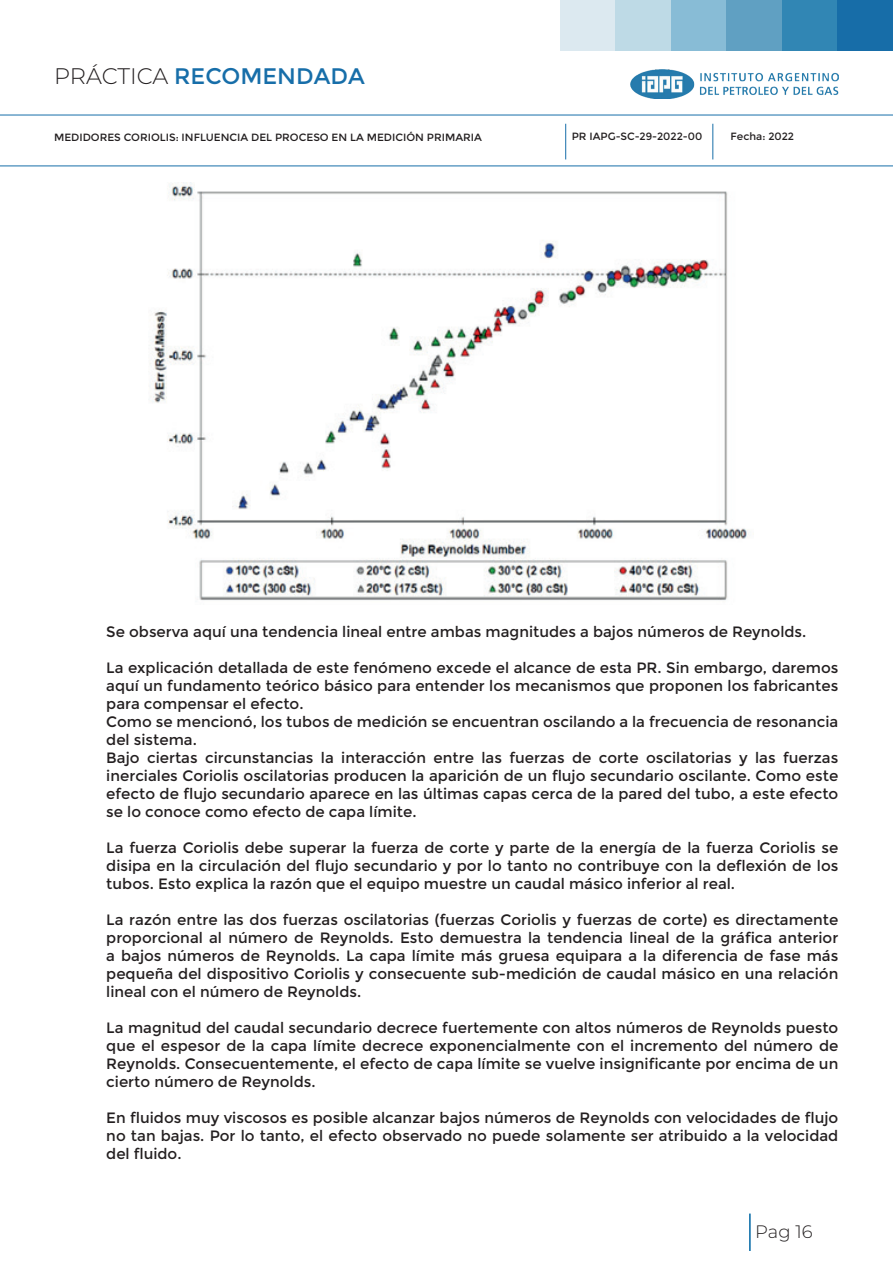
<style>
.page{position:relative;width:893px;height:1263px;background:#fff}
.page>*{position:absolute;margin:0;border:0;box-sizing:border-box;transform-origin:0 0}
.t1{font:22.5px "Montserrat";color:#176ea9}
.t2{font:300 18px "Montserrat";color:#231f20}
.t3{font:15px/18px "Montserrat";color:#231f20;text-align:justify}
.t4{font:10.5px "Montserrat";color:#231f20}
.s1{font-weight:300;color:#231f20}
</style>
<div class="page">
<div style="left:560px;top:0;width:56px;height:50px;background:#dce9f0"></div>
<div style="left:616px;top:0;width:55px;height:50px;background:#bedae6"></div>
<div style="left:671px;top:0;width:56px;height:50px;background:#88bcd6"></div>
<div style="left:727px;top:0;width:55px;height:50px;background:#60a0c2"></div>
<div style="left:782px;top:0;width:55px;height:50px;background:#3186b4"></div>
<div style="left:837px;top:0;width:56px;height:50px;background:#176da8"></div>
<hr style="left:749px;top:1213px;width:2px;height:38px;background:#0067a5">
<hr style="left:0;top:115px;width:893px;height:1px;background:#176ea9">
<hr style="left:565px;top:124px;width:1px;height:35px;background:#176ea9">
<hr style="left:713px;top:124px;width:1px;height:35px;background:#176ea9">
<hr style="left:0;top:166px;width:893px;height:1px;background:#176ea9">
<img style="left:630px;top:70px;width:209px;height:29px">
<img style="left:150px;top:183px;width:598px;height:418px">
<h1 class="t1" style="left:54px;top:63px;width:312px"><span class="s1">PRÁCTICA</span> RECOMENDADA</h1>
<p class="t4" style="left:54px;top:131px;width:429px">MEDIDORES CORIOLIS: INFLUENCIA DEL PROCESO EN LA MEDICIÓN PRIMARIA</p>
<p class="t4" style="left:572px;top:130px;width:132px">PR IAPG-SC-29-2022-00</p>
<p class="t4" style="left:730px;top:130px;width:65px">Fecha: 2022</p>
<p class="t3" style="left:106px;top:622px;width:701px">Se observa aquí una tendencia lineal entre ambas magnitudes a bajos números de Reynolds.</p>
<p class="t3" style="left:106px;top:658px;width:734px;text-align:left">La explicación detallada de este fenómeno excede el alcance de esta PR. Sin embargo, daremos aquí un fundamento teórico básico para entender los mecanismos que proponen los fabricantes para compensar el efecto.<br>Como se mencionó, los tubos de medición se encuentran oscilando a la frecuencia de resonancia del sistema.<br>Bajo ciertas circunstancias la interacción entre las fuerzas de corte oscilatorias y las fuerzas inerciales Coriolis oscilatorias producen la aparición de un flujo secundario oscilante. Como este efecto de flujo secundario aparece en las últimas capas cerca de la pared del tubo, a este efecto se lo conoce como efecto de capa límite.</p>
<p class="t3" style="left:106px;top:838px;width:733px">La fuerza Coriolis debe superar la fuerza de corte y parte de la energía de la fuerza Coriolis se disipa en la circulación del flujo secundario y por lo tanto no contribuye con la deflexión de los tubos. Esto explica la razón que el equipo muestre un caudal másico inferior al real.</p>
<p class="t3" style="left:106px;top:910px;width:734px">La razón entre las dos fuerzas oscilatorias (fuerzas Coriolis y fuerzas de corte) es directamente proporcional al número de Reynolds. Esto demuestra la tendencia lineal de la gráfica anterior a bajos números de Reynolds. La capa límite más gruesa equipara a la diferencia de fase más pequeña del dispositivo Coriolis y consecuente sub-medición de caudal másico en una relación lineal con el número de Reynolds.</p>
<p class="t3" style="left:106px;top:1018px;width:734px">La magnitud del caudal secundario decrece fuertemente con altos números de Reynolds puesto que el espesor de la capa límite decrece exponencialmente con el incremento del número de Reynolds. Consecuentemente, el efecto de capa límite se vuelve insignificante por encima de un cierto número de Reynolds.</p>
<p class="t3" style="left:106px;top:1108px;width:734px">En fluidos muy viscosos es posible alcanzar bajos números de Reynolds con velocidades de flujo no tan bajas. Por lo tanto, el efecto observado no puede solamente ser atribuido a la velocidad del fluido.</p>
<p class="t2" style="left:755px;top:1219px;width:59px">Pag 16</p>
</div>
